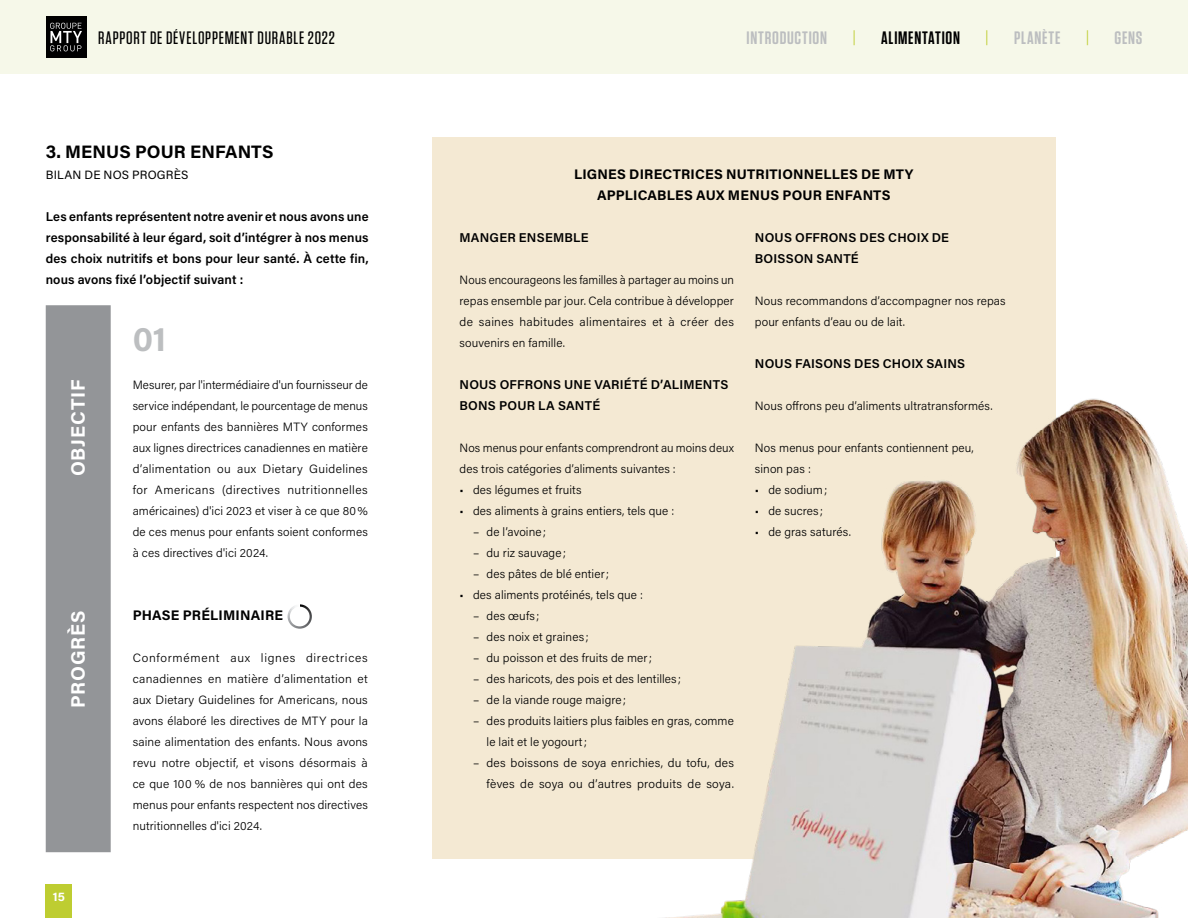
<style>
.page{position:relative;width:1188px;height:918px;background:#fff}
.page>*{position:absolute;margin:0;border:0;box-sizing:border-box;transform-origin:0 0}
.t1{font:700 33px "Acumin Pro";color:#bcbec0}
.t2{font:700 19.5px "Acumin Pro";letter-spacing:.045em;color:#fff}
.t3{font:500 18px "Tungsten";letter-spacing:.045em;color:#000}
.t4{font:600 18px "Tungsten";letter-spacing:.04em;color:#bcbec0}
.t5{font:700 18px "Acumin Pro";color:#000}
.t6{font:600 18px "Tungsten";letter-spacing:.04em;color:#000}
.t7{font:18px "Tungsten";color:#becd31}
.t8{font:700 13.8px/21px "Acumin Pro";letter-spacing:.015em;color:#000;text-align:center}
.t9{font:600 12.75px/21px "Acumin Pro";letter-spacing:.015em;color:#000}
.t10{font:300 12px/21px "Acumin Pro";letter-spacing:.01em;color:#000}
.t11{font:12px "Acumin Pro";letter-spacing:.015em;color:#000}
.t12{font:700 12px "Acumin Pro";color:#fff}
</style>
<div class="page">
<div style="left:433px;top:137px;width:623px;height:722px;background:#f4e9d3"></div>
<img style="left:664px;top:398px;width:524px;height:520px">
<div style="left:46px;top:305px;width:65px;height:547px;background:#939598"></div>
<svg style="left:288px;top:604px;width:24px;height:25px"></svg>
<div style="left:46px;top:885px;width:26px;height:33px;background:#becd31"></div>
<div style="left:0;top:0;width:1188px;height:74px;background:#f6f8e9"></div>
<div style="left:46px;top:16px;width:40px;height:42px;background:#000"></div>
<svg style="left:50px;top:23px;width:32px;height:28px"></svg>
<h3 class="t3" style="left:98px;top:29px;width:238px">RAPPORT DE DÉVELOPPEMENT DURABLE 2022</h3>
<h3 class="t4" style="left:747px;top:29px;width:82px">INTRODUCTION</h3>
<h3 class="t7" style="left:852px;top:29px;width:6px">|</h3>
<h3 class="t6" style="left:881px;top:29px;width:80px">ALIMENTATION</h3>
<h3 class="t7" style="left:985px;top:29px;width:6px">|</h3>
<h3 class="t4" style="left:1014px;top:29px;width:48px">PLANÈTE</h3>
<h3 class="t7" style="left:1085px;top:29px;width:6px">|</h3>
<h3 class="t4" style="left:1115px;top:29px;width:29px">GENS</h3>
<h3 class="t5" style="left:46px;top:139px;width:229px">3. MENUS POUR ENFANTS</h3>
<p class="t11" style="left:46px;top:167px;width:144px">BILAN DE NOS PROGRÈS</p>
<p class="t9" style="left:46px;top:206px;width:324px;text-align:justify">Les enfants représentent notre avenir et nous avons une responsabilité à leur égard, soit d’intégrer à nos menus des choix nutritifs et bons pour leur santé. À cette fin, nous avons fixé l’objectif suivant :</p>
<h2 class="t2" style="left:64px;top:476px;width:98px;rotate:-90deg">OBJECTIF</h2>
<h1 class="t1" style="left:133px;top:317px;width:35px">01</h1>
<p class="t10" style="left:133px;top:374px;width:237px;text-align:justify">Mesurer, par l'intermédiaire d'un fournisseur de service indépendant, le pourcentage de menus pour enfants des bannières MTY conformes aux lignes directrices canadiennes en matière d’alimentation ou aux Dietary Guidelines for Americans (directives nutritionnelles américaines) d'ici 2023 et viser à ce que 80% de ces menus pour enfants soient conformes à ces directives d'ici 2024.</p>
<h2 class="t2" style="left:64px;top:708px;width:99px;rotate:-90deg">PROGRÈS</h2>
<p class="t8" style="left:133px;top:604px;width:152px">PHASE PRÉLIMINAIRE</p>
<p class="t10" style="left:133px;top:647px;width:237px;text-align:justify">Conformément aux lignes directrices canadiennes en matière d’alimentation et aux Dietary Guidelines for Americans, nous avons élaboré les directives de MTY pour la saine alimentation des enfants. Nous avons revu notre objectif, et visons désormais à ce que 100 % de nos bannières qui ont des menus pour enfants respectent nos directives nutritionnelles d'ici 2024.</p>
<p class="t12" style="left:53px;top:888px;width:14px">15</p>
<p class="t8" style="left:574px;top:163px;width:341px">LIGNES DIRECTRICES NUTRITIONNELLES DE MTY<br>APPLICABLES AUX MENUS POUR ENFANTS</p>
<p class="t9" style="left:460px;top:227px;width:131px">MANGER ENSEMBLE</p>
<p class="t10" style="left:460px;top:269px;width:276px;text-align:justify">Nous encourageons les familles à partager au moins un repas ensemble par jour. Cela contribue à développer de saines habitudes alimentaires et à créer des souvenirs en famille.</p>
<p class="t9" style="left:460px;top:374px;width:270px">NOUS OFFRONS UNE VARIÉTÉ D’ALIMENTS<br>BONS POUR LA SANTÉ</p>
<p class="t10" style="left:460px;top:437px;width:276px">Nos menus pour enfants comprendront au moins deux des trois catégories d’aliments suivantes :</p>
<p class="t10" style="left:460px;top:479px;width:124px">• des légumes et fruits</p>
<p class="t10" style="left:460px;top:500px;width:216px">• des aliments à grains entiers, tels que :</p>
<p class="t10" style="left:473px;top:521px;width:74px">– de l’avoine;</p>
<p class="t10" style="left:473px;top:542px;width:94px">– du riz sauvage;</p>
<p class="t10" style="left:473px;top:563px;width:137px">– des pâtes de blé entier;</p>
<p class="t10" style="left:460px;top:584px;width:185px">• des aliments protéinés, tels que :</p>
<p class="t10" style="left:473px;top:605px;width:68px">– des œufs;</p>
<p class="t10" style="left:473px;top:626px;width:117px">– des noix et graines ;</p>
<p class="t10" style="left:473px;top:647px;width:180px">– du poisson et des fruits de mer;</p>
<p class="t10" style="left:473px;top:668px;width:209px">– des haricots, des pois et des lentilles ;</p>
<p class="t10" style="left:473px;top:689px;width:154px">– de la viande rouge maigre;</p>
<p class="t10" style="left:487px;top:710px;width:249px;text-indent:-14px">– des produits laitiers plus faibles en gras, comme le lait et le yogourt;</p>
<p class="t10" style="left:473px;top:752px;width:262px;text-align:right">– des boissons de soya enrichies, du tofu, des fèves de soya ou d’autres produits de soya.</p>
<p class="t9" style="left:755px;top:227px;width:196px">NOUS OFFRONS DES CHOIX DE<br>BOISSON SANTÉ</p>
<p class="t10" style="left:755px;top:290px;width:252px">Nous recommandons d’accompagner nos repas pour enfants d’eau ou de lait.</p>
<p class="t9" style="left:755px;top:353px;width:212px">NOUS FAISONS DES CHOIX SAINS</p>
<p class="t10" style="left:755px;top:395px;width:239px">Nous offrons peu d’aliments ultratransformés.</p>
<p class="t10" style="left:755px;top:437px;width:220px">Nos menus pour enfants contiennent peu, sinon pas :</p>
<p class="t10" style="left:755px;top:479px;width:74px">• de sodium;</p>
<p class="t10" style="left:755px;top:500px;width:70px">• de sucres ;</p>
<p class="t10" style="left:755px;top:521px;width:98px">• de gras saturés.</p>
</div>
